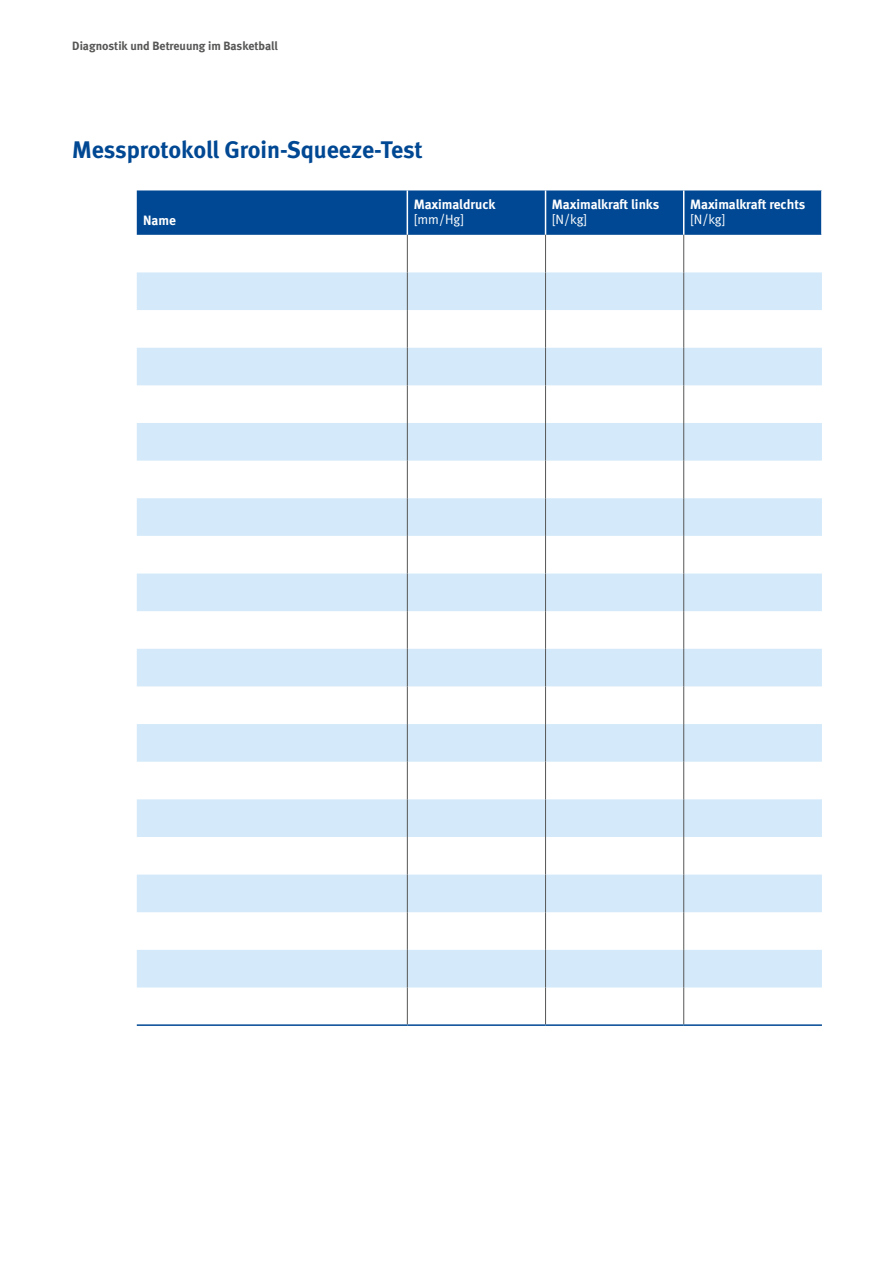
<style>
.page{position:relative;width:893px;height:1263px;background:#fff}
.page>*{position:absolute;margin:0;border:0;box-sizing:border-box;transform-origin:0 0}
._01_Überschriften_16pt_Überschrift{font:700 24px "DGUV Meta";letter-spacing:-.005em;color:#004893}
._02_Fließtext_Fließtext{font:700 13.5px/15px "DGUV Meta";letter-spacing:-.005em;color:#fff}
._02_Fließtext_Fließtext-2{font:13.5px "DGUV Meta";color:#fff}
.t1{font:700 12px "DGUV Meta";letter-spacing:-.005em;color:#565655}
.s1{font-weight:400}
</style>
<div class="page">
<div style="left:137px;top:190px;width:684px;height:45px;background:#004893"></div>
<svg style="left:137px;top:272px;width:685px;height:715px;fill:#d4eafa"></svg>
<hr style="left:407px;top:190px;width:1px;height:45px;background:#fff">
<hr style="left:545px;top:190px;width:1px;height:45px;background:#fff">
<hr style="left:683px;top:190px;width:1px;height:45px;background:#fff">
<hr style="left:407px;top:235px;width:1px;height:37px;background:#565655">
<hr style="left:545px;top:235px;width:1px;height:37px;background:#565655">
<hr style="left:683px;top:235px;width:1px;height:37px;background:#565655">
<hr style="left:407px;top:272px;width:1px;height:38px;background:#565655">
<hr style="left:545px;top:272px;width:1px;height:38px;background:#565655">
<hr style="left:683px;top:272px;width:1px;height:38px;background:#565655">
<hr style="left:407px;top:310px;width:1px;height:38px;background:#565655">
<hr style="left:545px;top:310px;width:1px;height:38px;background:#565655">
<hr style="left:683px;top:310px;width:1px;height:38px;background:#565655">
<hr style="left:407px;top:348px;width:1px;height:37px;background:#565655">
<hr style="left:545px;top:348px;width:1px;height:37px;background:#565655">
<hr style="left:683px;top:348px;width:1px;height:37px;background:#565655">
<hr style="left:407px;top:385px;width:1px;height:38px;background:#565655">
<hr style="left:545px;top:385px;width:1px;height:38px;background:#565655">
<hr style="left:683px;top:385px;width:1px;height:38px;background:#565655">
<hr style="left:407px;top:423px;width:1px;height:38px;background:#565655">
<hr style="left:545px;top:423px;width:1px;height:38px;background:#565655">
<hr style="left:683px;top:423px;width:1px;height:38px;background:#565655">
<hr style="left:407px;top:461px;width:1px;height:37px;background:#565655">
<hr style="left:545px;top:461px;width:1px;height:37px;background:#565655">
<hr style="left:683px;top:461px;width:1px;height:37px;background:#565655">
<hr style="left:407px;top:498px;width:1px;height:38px;background:#565655">
<hr style="left:545px;top:498px;width:1px;height:38px;background:#565655">
<hr style="left:683px;top:498px;width:1px;height:38px;background:#565655">
<hr style="left:407px;top:536px;width:1px;height:37px;background:#565655">
<hr style="left:545px;top:536px;width:1px;height:37px;background:#565655">
<hr style="left:683px;top:536px;width:1px;height:37px;background:#565655">
<hr style="left:407px;top:573px;width:1px;height:38px;background:#565655">
<hr style="left:545px;top:573px;width:1px;height:38px;background:#565655">
<hr style="left:683px;top:573px;width:1px;height:38px;background:#565655">
<hr style="left:407px;top:611px;width:1px;height:38px;background:#565655">
<hr style="left:545px;top:611px;width:1px;height:38px;background:#565655">
<hr style="left:683px;top:611px;width:1px;height:38px;background:#565655">
<hr style="left:407px;top:649px;width:1px;height:37px;background:#565655">
<hr style="left:545px;top:649px;width:1px;height:37px;background:#565655">
<hr style="left:683px;top:649px;width:1px;height:37px;background:#565655">
<hr style="left:407px;top:686px;width:1px;height:38px;background:#565655">
<hr style="left:545px;top:686px;width:1px;height:38px;background:#565655">
<hr style="left:683px;top:686px;width:1px;height:38px;background:#565655">
<hr style="left:407px;top:724px;width:1px;height:38px;background:#565655">
<hr style="left:545px;top:724px;width:1px;height:38px;background:#565655">
<hr style="left:683px;top:724px;width:1px;height:38px;background:#565655">
<hr style="left:407px;top:762px;width:1px;height:37px;background:#565655">
<hr style="left:545px;top:762px;width:1px;height:37px;background:#565655">
<hr style="left:683px;top:762px;width:1px;height:37px;background:#565655">
<hr style="left:407px;top:799px;width:1px;height:38px;background:#565655">
<hr style="left:545px;top:799px;width:1px;height:38px;background:#565655">
<hr style="left:683px;top:799px;width:1px;height:38px;background:#565655">
<hr style="left:407px;top:837px;width:1px;height:37px;background:#565655">
<hr style="left:545px;top:837px;width:1px;height:37px;background:#565655">
<hr style="left:683px;top:837px;width:1px;height:37px;background:#565655">
<hr style="left:407px;top:874px;width:1px;height:38px;background:#565655">
<hr style="left:545px;top:874px;width:1px;height:38px;background:#565655">
<hr style="left:683px;top:874px;width:1px;height:38px;background:#565655">
<hr style="left:407px;top:912px;width:1px;height:38px;background:#565655">
<hr style="left:545px;top:912px;width:1px;height:38px;background:#565655">
<hr style="left:683px;top:912px;width:1px;height:38px;background:#565655">
<hr style="left:407px;top:950px;width:1px;height:37px;background:#565655">
<hr style="left:545px;top:950px;width:1px;height:37px;background:#565655">
<hr style="left:683px;top:950px;width:1px;height:37px;background:#565655">
<hr style="left:407px;top:987px;width:1px;height:37px;background:#565655">
<hr style="left:545px;top:987px;width:1px;height:37px;background:#565655">
<hr style="left:683px;top:987px;width:1px;height:37px;background:#565655">
<hr style="left:137px;top:1024px;width:270px;height:2px;background:#004893">
<hr style="left:407px;top:1024px;width:139px;height:2px;background:#004893">
<hr style="left:546px;top:1024px;width:138px;height:2px;background:#004893">
<hr style="left:684px;top:1024px;width:138px;height:2px;background:#004893">
<p class="t1" style="left:72px;top:39px;width:207px">Diagnostik und Betreuung im Basketball</p>
<h1 class="_01_Überschriften_16pt_Überschrift" style="left:72px;top:136px;width:352px">Messprotokoll Groin-Squeeze-Test</h1>
<p class="_02_Fließtext_Fließtext" style="left:143px;top:214px;width:34px">Name</p>
<p class="_02_Fließtext_Fließtext" style="left:414px;top:197px;width:83px">Maximaldruck <span class="s1">[mm/Hg]</span></p>
<p class="_02_Fließtext_Fließtext" style="left:552px;top:197px;width:109px">Maximalkraft links</p>
<p class="_02_Fließtext_Fließtext-2" style="left:552px;top:212px;width:37px">[N/kg]</p>
<p class="_02_Fließtext_Fließtext" style="left:690px;top:197px;width:117px">Maximalkraft rechts</p>
<p class="_02_Fließtext_Fließtext-2" style="left:690px;top:212px;width:37px">[N/kg]</p>
</div>
